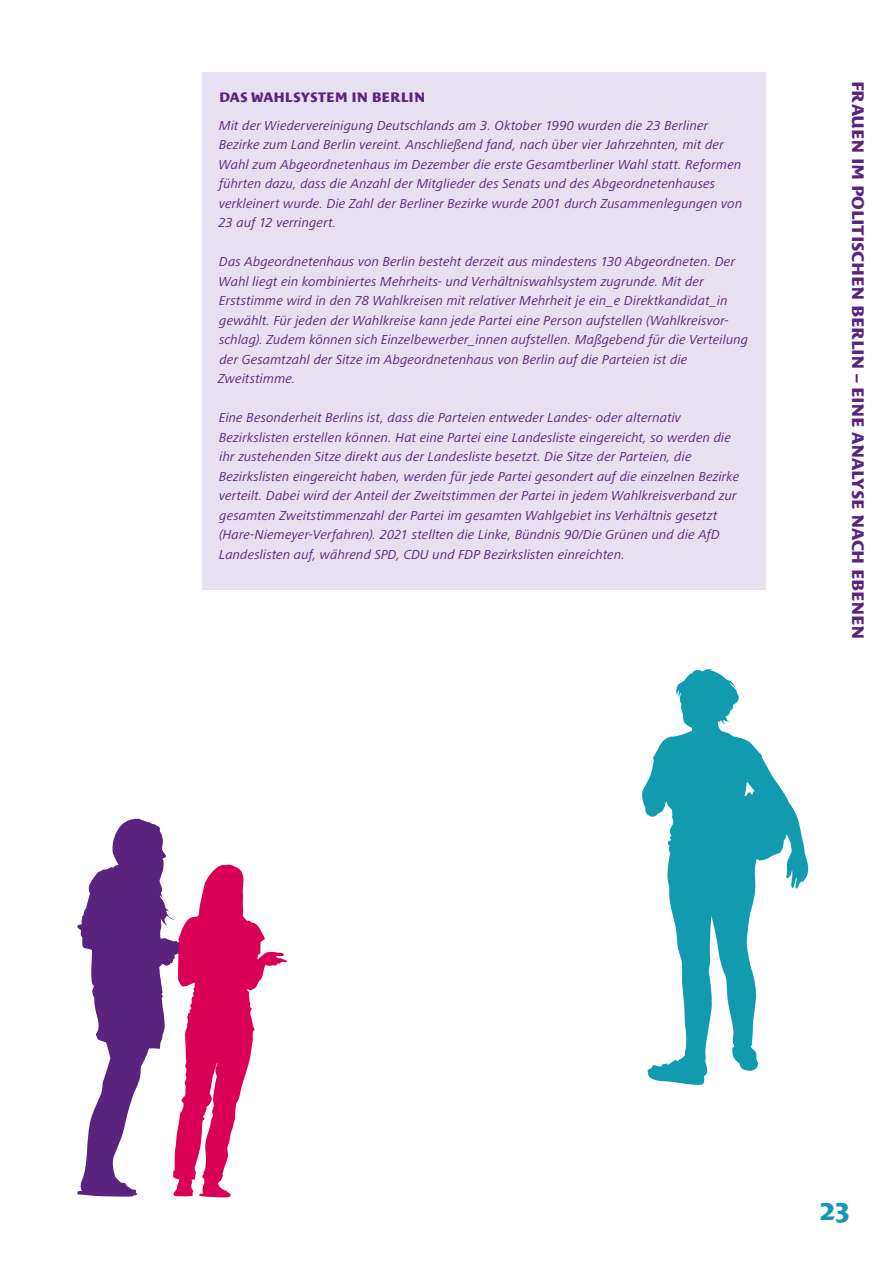
<style>
.page{position:relative;width:893px;height:1263px;background:#fff}
.page>*{position:absolute;margin:0;border:0;box-sizing:border-box;transform-origin:0 0}
.t1{font:800 27px "Costa Std";color:#119ab0}
.t2{font:800 16.5px "Costa Std";letter-spacing:-.02em;color:#59237e}
._02_Copy_Light__ohne{font:italic 13.5px/19.5px "Frutiger Next Pro";letter-spacing:.01em;color:#59237e}
.Head_2{font:800 13.5px "Costa Std";letter-spacing:-.005em;color:#59237e}
</style>
<div class="page">
<svg style="left:77px;top:818px;width:210px;height:380px"></svg>
<div style="left:202px;top:72px;width:563px;height:518px;background:#e6e0f0"></div>
<svg style="left:642px;top:669px;width:166px;height:416px"></svg>
<p class="Head_2" style="left:219px;top:89px;width:208px">DAS WAHLSYSTEM IN BERLIN</p>
<p class="_02_Copy_Light__ohne" style="left:218px;top:116px;width:525px">Mit der Wiedervereinigung Deutschlands am 3. Oktober 1990 wurden die 23 Berliner Bezirke zum Land Berlin vereint. Anschließend fand, nach über vier Jahrzehnten, mit der Wahl zum Abgeordnetenhaus im Dezember die erste Gesamtberliner Wahl statt. Reformen führten dazu, dass die Anzahl der Mitglieder des Senats und des Abgeordnetenhauses verkleinert wurde. Die Zahl der Berliner Bezirke wurde 2001 durch Zusammenlegungen von 23 auf 12 verringert.</p>
<p class="_02_Copy_Light__ohne" style="left:218px;top:252px;width:531px">Das Abgeordnetenhaus von Berlin besteht derzeit aus mindestens 130 Abgeordneten. Der Wahl liegt ein kombiniertes Mehrheits- und Verhältniswahlsystem zugrunde. Mit der Erststimme wird in den 78 Wahlkreisen mit relativer Mehrheit je ein_e Direktkandidat_in gewählt. Für jeden der Wahlkreise kann jede Partei eine Person aufstellen (Wahlkreisvor&shy;schlag). Zudem können sich Einzelbewerber_innen aufstellen. Maßgebend für die Verteilung der Gesamtzahl der Sitze im Abgeordnetenhaus von Berlin auf die Parteien ist die Zweitstimme.</p>
<p class="_02_Copy_Light__ohne" style="left:219px;top:408px;width:522px">Eine Besonderheit Berlins ist, dass die Parteien entweder Landes- oder alternativ Bezirkslisten erstellen können. Hat eine Partei eine Landesliste eingereicht, so werden die ihr zustehenden Sitze direkt aus der Landesliste besetzt. Die Sitze der Parteien, die Bezirkslisten eingereicht haben, werden für jede Partei gesondert auf die einzelnen Bezirke verteilt. Dabei wird der Anteil der Zweitstimmen der Partei in jedem Wahlkreisverband zur gesamten Zweitstimmenzahl der Partei im gesamten Wahlgebiet ins Verhältnis gesetzt (Hare-Niemeyer-Verfahren). 2021 stellten die Linke, Bündnis 90/Die Grünen und die AfD Landeslisten auf, während SPD, CDU und FDP Bezirkslisten einreichten.</p>
<p class="t2" style="left:867px;top:81px;width:557px;rotate:90deg">Frauen im politischen Berlin – eine Analyse nach Ebenen</p>
<h1 class="t1" style="left:820px;top:1194px;width:32px">23</h1>
</div>
